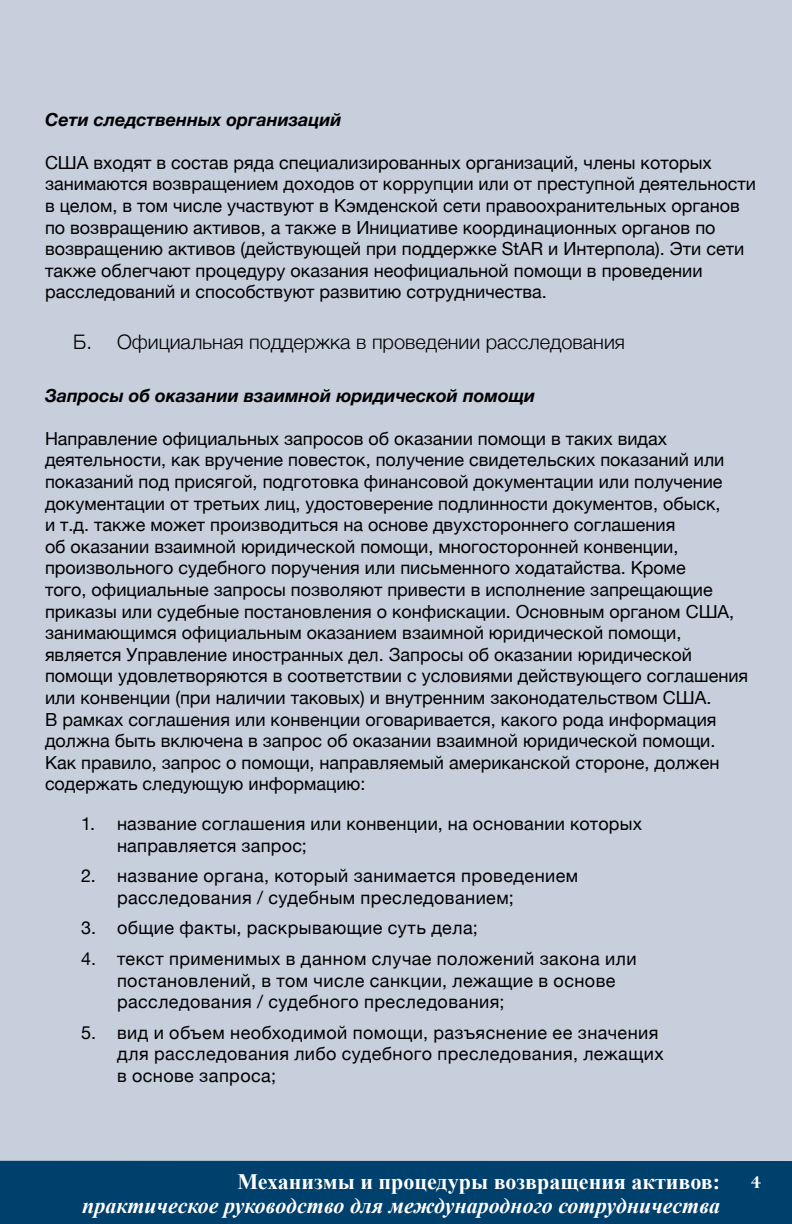
<style>
.page{position:relative;width:792px;height:1224px;background:#c7cfdd}
.page>*{position:absolute;margin:0;border:0;box-sizing:border-box;transform-origin:0 0}
.t1{font:italic 700 22px "Times New Roman";color:#fff}
.t2{font:700 22px "Times New Roman";color:#fff}
.t3{font:300 20px "Helvetica Neue";color:#000}
.t4{font:18px/21.6px "Helvetica Neue";color:#000}
.t5{font:18px/21.6px "Helvetica Neue";letter-spacing:.025em;color:#000}
.t6{font:italic 700 18px "Helvetica Neue";color:#000}
.t7{font:700 16px "Perpetua Titling";color:#fff}
</style>
<div class="page">
<div style="left:0;top:1161px;width:792px;height:63px;background:#00406c"></div>
<p class="t6" style="left:45px;top:108px;width:298px">Сети следственных организаций</p>
<p class="t4" style="left:45px;top:151px;width:712px">США входят в состав ряда специализированных организаций, члены которых занимаются возвращением доходов от коррупции или от преступной деятельности в целом, в том числе участвуют в Кэмденской сети правоохранительных органов по возвращению активов, а также в Инициативе координационных органов по возвращению активов (действующей при поддержке StAR и Интерпола). Эти сети также облегчают процедуру оказания неофициальной помощи в проведении расследований и способствуют развитию сотрудничества.</p>
<p class="t3" style="left:73px;top:330px;width:554px">Б. Официальная поддержка в проведении расследования</p>
<p class="t6" style="left:45px;top:384px;width:492px">Запросы об оказании взаимной юридической помощи</p>
<p class="t4" style="left:45px;top:427px;width:705px">Направление официальных запросов об оказании помощи в таких видах деятельности, как вручение повесток, получение свидетельских показаний или показаний под присягой, подготовка финансовой документации или получение документации от третьих лиц, удостоверение подлинности документов, обыск,<br>и т.д. также может производиться на основе двухстороннего соглашения<br>об оказании взаимной юридической помощи, многосторонней конвенции, произвольного судебного поручения или письменного ходатайства. Кроме<br>того, официальные запросы позволяют привести в исполнение запрещающие приказы или судебные постановления о конфискации. Основным органом США, занимающимся официальным оказанием взаимной юридической помощи, является Управление иностранных дел. Запросы об оказании юридической помощи удовлетворяются в соответствии с условиями действующего соглашения или конвенции (при наличии таковых) и внутренним законодательством США.<br>В рамках соглашения или конвенции оговаривается, какого рода информация должна быть включена в запрос об оказании взаимной юридической помощи.<br>Как правило, запрос о помощи, направляемый американской стороне, должен содержать следующую информацию:</p>
<p class="t4" style="left:117px;top:813px;width:527px;text-indent:-36px">1. название соглашения или конвенции, на основании которых направляется запрос;</p>
<p class="t5" style="left:117px;top:865px;width:463px;text-indent:-36px">2. название органа, который занимается проведением расследования / судебным преследованием;</p>
<p class="t5" style="left:81px;top:917px;width:398px">3. общие факты, раскрывающие суть дела;</p>
<p class="t5" style="left:117px;top:948px;width:521px;text-indent:-36px">4. текст применимых в данном случае положений закона или постановлений, в том числе санкции, лежащие в основе расследования / судебного преследования;</p>
<p class="t5" style="left:117px;top:1021px;width:548px;text-indent:-36px">5. вид и объем необходимой помощи, разъяснение ее значения для расследования либо судебного преследования, лежащих в основе запроса;</p>
<p class="t2" style="left:237px;top:1166px;width:484px">Механизмы и процедуры возвращения активов:</p>
<p class="t7" style="left:751px;top:1172px;width:12px">4</p>
<p class="t1" style="left:82px;top:1190px;width:639px">практическое руководство для международного сотрудничества</p>
<p class="t7" style="left:751px;top:1172px;width:11px">9</p>
</div>
